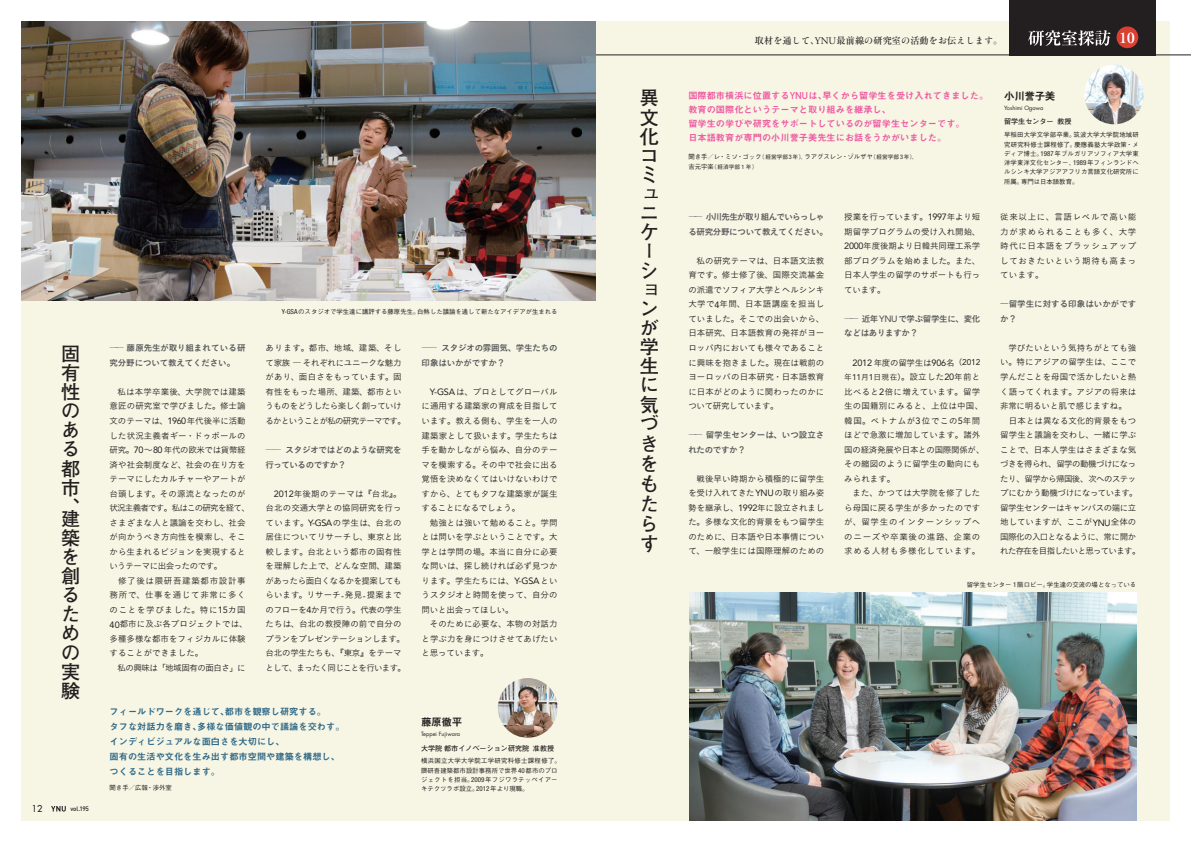
<style>
.page{position:relative;width:1191px;height:842px;background:#fff}
.page>*{position:absolute;margin:0;border:0;box-sizing:border-box;transform-origin:0 0}
.t1{font:700 19.1px/19.4px "Futo Go B101 Pr 5";color:#231f20}
.t2{font:700 15.6px "Cochin";color:#fff}
.t3{font:10.6px "Midashi Go Pro MB31";letter-spacing:-.04em;color:#231f20}
.t4{font:9.2px/14.2px "Midashi Go Pro MB31";color:#ef59a1}
.t5{font:9.2px/14.9px "Midashi Go Pro MB31";color:#2f6989}
.t6{font:500 9.2px "Ryumin Pro";color:#231f20}
.t7{font:9.2px "Futura";color:#231f20}
.t8{font:8.5px/14.5px "Koburina Go Std W3";letter-spacing:.005em;color:#231f20}
.t9{font:8.5px/14.5px "Koburina Go Std W6";letter-spacing:-.025em;color:#57585a}
.t10{font:8.5px/14.5px "Koburina Go Std W3";letter-spacing:-.035em;color:#231f20}
.t11{font:8.5px/14.5px "Koburina Go Std W6";color:#57585a}
.t12{font:700 7.1px "Futo Go B101 Pr 5";color:#231f20}
.t13{font:500 6.4px/9.2px "Gothic BBB Pro";color:#231f20;text-align:justify}
.t14{font:500 6.4px/9.2px "Gothic BBB Pro";letter-spacing:.035em;color:#231f20}
.t15{font:500 6.4px "DIN";letter-spacing:-.035em;color:#231f20}
.t16{font:5.7px "Futura";color:#231f20}
.t17{font:500 5.7px "Gothic BBB Pro";color:#231f20}
.s1{font-family:"Koburina Go Std W3"}
.s2{font-family:"Avenir";font-size:9.1px}
.s3{font-family:"Helvetica Neue";font-weight:400;font-stretch:condensed;font-size:6.9px}
.s4{font-family:"Ryumin Std Medium KO";font-weight:400}
.s5{font-weight:400}
.s6{font-family:"Adobe Garamond Pro";font-weight:400;font-size:10.1px}
.s7{font-family:"DIN Mittelschrift";font-size:9.9px}
.s8{font-size:5.7px}
.s9{font-family:"Helvetica Neue";font-weight:400;font-stretch:condensed;font-size:6.1px}
.s10{font-size:6.4px}
.s11{font-family:"Avenir";font-weight:500;font-size:9.1px}
.s12{font-size:7.8px}
.s13{font-family:"Avenir";font-size:8.3px}
.s14{font-family:"Koburina Go Std W3";color:#231f20}
</style>
<div class="page">
<div style="left:21px;top:21px;width:1148px;height:800px;background:#f7f6e4"></div>
<hr style="left:43px;top:55px;width:1148px;height:1px;background:#231f20">
<img style="left:21px;top:21px;width:574px;height:279px">
<div style="left:1009px;top:0;width:146px;height:55px;background:#231f20"></div>
<div style="left:1116px;top:26px;width:22px;height:22px;background:#db3f32;border-radius:50%"></div>
<svg style="left:1028px;top:30px;width:82px;height:16px"></svg>
<img style="left:689px;top:593px;width:447px;height:228px">
<img style="left:498px;top:678px;width:59px;height:60px;border-radius:30px">
<img style="left:1084px;top:65px;width:60px;height:59px;border-radius:30px">
<svg style="left:51px;top:806px;width:15px;height:5px"></svg>
<h1 class="t1" style="left:61px;top:343px;width:20px;line-height:19.1px;text-align:justify">固有性のある都市、</h1>
<h1 class="t1" style="left:61px;top:508px;width:20px;line-height:19.1px">建築を創るための実験</h1>
<p class="t7" style="left:32px;top:803px;width:12px">12</p>
<p class="t15" style="left:70px;top:805px;width:20px">vol.195</p>
<p class="t9" style="left:110px;top:341px;width:138px"><span class="s1">――　</span>藤原先生が取り組まれている研究分野について教えてください。</p>
<p class="t8" style="left:110px;top:384px;width:142px">　私は本学卒業後、大学院では建築意匠の研究室で学びました。修士論文のテーマは、<span class="s2">1960</span>年代後半に活動した状況主義者ギー・ドゥボールの研究。<span class="s2">70</span>～<span class="s2">80</span> 年代の欧米では貨幣経済や社会制度など、社会の在り方をテーマにしたカルチャーやアートが台頭します。その源流となったのが状況主義者です。私はこの研究を経て、さまざまな人と議論を交わし、社会が向かうべき方向性を模索し、そこから生まれるビジョンを実現するというテーマに出会ったのです。<br>　修了後は隈研吾建築都市設計事務所で、仕事を通じて非常に多くのことを学びました。特に<span class="s2">15</span>カ国<br><span class="s2">40</span>都市に及ぶ各プロジェクトでは、多種多様な都市をフィジカルに体験することができました。<br>　私の興味は「地域固有の面白さ」に</p>
<p class="t13" style="left:282px;top:306px;width:277px"><span class="s3">Y-GSA</span>のスタジオで学生達に講評する藤原先生。白熱した議論を通して新たなアイデアが生まれる</p>
<p class="t10" style="left:265px;top:341px;width:142px">あります。都市、地域、建築、そして家族 ― それぞれにユニークな魅力があり、面白さをもっています。固有性をもった場所、建築、都市というものをどうしたら楽しく創っていけるかということが私の研究テーマです。</p>
<p class="t9" style="left:265px;top:443px;width:138px">――　スタジオではどのような研究を行っているのですか？</p>
<p class="t8" style="left:265px;top:486px;width:142px;text-align:center"><span class="s2">2012</span>年後期のテーマは『台北』。<br>台北の交通大学との協同研究を行っています。<span class="s2">Y-GSA</span>の学生は、台北の居住についてリサーチし、東京と比較します。台北という都市の固有性を理解した上で、どんな空間、建築があったら面白くなるかを提案してもらいます。リサーチ<span class="s2">-</span>発見<span class="s2">-</span>提案までのフローを<span class="s2">4</span>か月で行う。代表の学生たちは、台北の教授陣の前で自分のプランをプレゼンテーションします。台北の学生たちも、『東京』をテーマとして、まったく同じことを行います。</p>
<p class="t9" style="left:421px;top:341px;width:138px">――　スタジオの雰囲気、学生たちの印象はいかがですか？</p>
<p class="t8" style="left:421px;top:384px;width:138px;text-indent:8px"><span class="s2">Y-GSA</span>は、プロとしてグローバルに通用する建築家の育成を目指しています。教える側も、学生を一人の建築家として扱います。学生たちは手を動かしながら悩み、自分のテーマを模索する。その中で社会に出る覚悟を決めなくてはいけないわけですから、とてもタフな建築家が誕生することになるでしょう。<br>　勉強とは強いて勉めること。学問とは問いを学ぶということです。大学とは学問の場。本当に自分に必要な問いは、探し続ければ必ず見つかります。学生たちには、<span class="s2">Y-GSA</span>というスタジオと時間を使って、自分の問いと出会ってほしい。<br>　そのために必要な、本物の対話力と学ぶ力を身につけさせてあげたいと思っています。</p>
<p class="t5" style="left:110px;top:703px;width:236px">フィールドワークを通じて、都市を観察し研究する。<br>タフな対話力を磨き、多様な価値観の中で議論を交わす。インディビジュアルな面白さを大切にし、<br>固有の生活や文化を生み出す都市空間や建築を構想し、つくることを目指します。</p>
<p class="t13" style="left:110px;top:782px;width:64px">聞き手／広報・渉外室</p>
<p class="t3" style="left:421px;top:714px;width:43px">藤原徹平</p>
<p class="t16" style="left:421px;top:731px;width:41px">Teppei Fujiwara</p>
<p class="t12" style="left:421px;top:742px;width:135px">大学院都市イノベーション研究院 准教授</p>
<p class="t14" style="left:421px;top:755px;width:141px">横浜国立大学大学院工学研究科修士課程修了。隈研吾建築都市設計事務所で世界<span class="s3">40</span>都市のプロジェクトを担当。<span class="s3">2009</span>年フジワラテッペイアーキテクツラボ設立。<span class="s3">2012</span>年より現職。</p>
<h1 class="t1" style="left:640px;top:87px;width:20px">異文化コミュニケーションが学生に気づきをもたらす</h1>
<p class="t6" style="left:755px;top:33px;width:249px">取材<span class="s4">を</span>通<span class="s4">して</span><span class="s5">、</span><span class="s6">YNU</span>最前線<span class="s4">の</span>研究室<span class="s4">の</span>活動<span class="s4">をお</span>伝<span class="s4">えします</span><span class="s5">。</span></p>
<h2 class="t2" style="left:1119px;top:27px;width:17px">10</h2>
<p class="t4" style="left:688px;top:87px;width:301px">国際都市横浜に位置する<span class="s7">YNU</span>は、早くから留学生を受け入れてきました。教育の国際化というテーマと取り組みを継承し、<br>留学生の学びや研究をサポートしているのが留学生センターです。<br>日本語教育が専門の小川誉子美先生にお話をうかがいました。</p>
<p class="t13" style="left:688px;top:151px;width:231px">聞き手／レ・ミソ・ゴック<span class="s8">（経営学部</span><span class="s9">3</span><span class="s8">年）、</span>ラアグスレン・ゾルザヤ<span class="s8">（経営学部</span><span class="s9">3</span><span class="s8">年）、</span></p>
<p class="t17" style="left:688px;top:162px;width:71px"><span class="s10">吉元宇楽</span>（経済学部１年）</p>
<p class="t9" style="left:688px;top:210px;width:141px">――　小川先生が取り組んでいらっしゃる研究分野について教えてください。</p>
<p class="t8" style="left:688px;top:253px;width:138px;text-align:justify">　私の研究テーマは、日本語文法教育です。修士修了後、国際交流基金の派遣でソフィア大学とヘルシンキ大学で<span class="s2">4</span>年間、日本語講座を担当していました。そこでの出会いから、日本研究、日本語教育の発祥がヨーロッパ内においても様々であることに興味を抱きました。現在は戦前のヨーロッパの日本研究・日本語教育に日本がどのように関わったのかについて研究しています。</p>
<p class="t11" style="left:688px;top:428px;width:138px"><span class="s1">――　</span>留学生センターは、いつ設立されたのですか？</p>
<p class="t8" style="left:688px;top:471px;width:138px;text-align:justify">　戦後早い時期から積極的に留学生を受け入れてきた<span class="s2">YNU</span>の取り組み姿勢を継承し、<span class="s2">1992</span>年に設立されました。多様な文化的背景をもつ留学生のために、日本語や日本事情について、一般学生には国際理解のための</p>
<p class="t8" style="left:844px;top:210px;width:138px;text-align:justify">授業を行っています。<span class="s2">1997</span>年より短期留学プログラムの受け入れ開始、<span class="s2">2000</span>年度後期より日韓共同理工系学部プログラムを始めました。また、日本人学生の留学のサポートも行っています。</p>
<p class="t9" style="left:844px;top:312px;width:138px"><span class="s1">――　</span>近年<span class="s11">YNU</span>で学ぶ留学生に、変化などはありますか？</p>
<p class="t8" style="left:844px;top:355px;width:142px;text-indent:8px"><span class="s2">2012</span> 年度の留学生は<span class="s2">906</span>名<span class="s12">（</span><span class="s13">2012</span><span class="s12">年</span><span class="s13">11</span><span class="s12">月</span><span class="s13">1</span><span class="s12">日現在）</span>。設立した<span class="s2">20</span>年前と比べると<span class="s2">2</span>倍に増えています。留学生の国籍別にみると、上位は中国、韓国。ベトナムが<span class="s2">3</span>位でこの<span class="s2">5</span>年間ほどで急激に増加しています。諸外国の経済発展や日本との国際関係が、その縮図のように留学生の動向にもみられます。<br>　また、かつては大学院を修了したら母国に戻る学生が多かったのですが、留学生のインターンシップへのニーズや卒業後の進路、企業の求める人材も多様化しています。</p>
<p class="t3" style="left:1004px;top:88px;width:53px">小川誉子美</p>
<p class="t16" style="left:1004px;top:104px;width:41px">Yoshimi Ogawa</p>
<p class="t12" style="left:1004px;top:116px;width:69px">留学生センター 教授</p>
<p class="t13" style="left:1004px;top:130px;width:136px">早稲田大学文学部卒業。筑波大学大学院地域研究研究科修士課程修了。慶應義塾大学政策・メディア博士。<span class="s3">1987</span>年ブルガリアソフィア大学東洋学東洋文化センター、<span class="s3">1989</span>年フィンランドヘルシンキ大学アジアアフリカ言語文化研究所に所属。専門は日本語教育。</p>
<p class="t8" style="left:1000px;top:210px;width:138px;text-align:justify">従来以上に、言語レベルで高い能力が求められることも多く、大学時代に日本語をブラッシュアップしておきたいという期待も高まっています。</p>
<p class="t11" style="left:1000px;top:297px;width:138px"><span class="s14">―</span>留学生に対する印象はいかがですか？</p>
<p class="t8" style="left:1000px;top:340px;width:142px">　学びたいという気持ちがとても強い。特にアジアの留学生は、ここで学んだことを母国で活かしたいと熱く語ってくれます。アジアの将来は非常に明るいと肌で感じますね。<br>　日本とは異なる文化的背景をもつ留学生と議論を交わし、一緒に学ぶことで、日本人学生はさまざまな気づきを得られ、留学の動機づけになったり、留学から帰国後、次へのステップにむかう動機づけになっています。留学生センターはキャンパスの端に立地していますが、ここが<span class="s2">YNU</span>全体の国際化の入口となるように、常に開かれた存在を目指したいと思っています。</p>
<p class="t13" style="left:967px;top:579px;width:171px">留学生センター <span class="s3">1</span>階ロビー。学生達の交流の場となっている</p>
</div>
